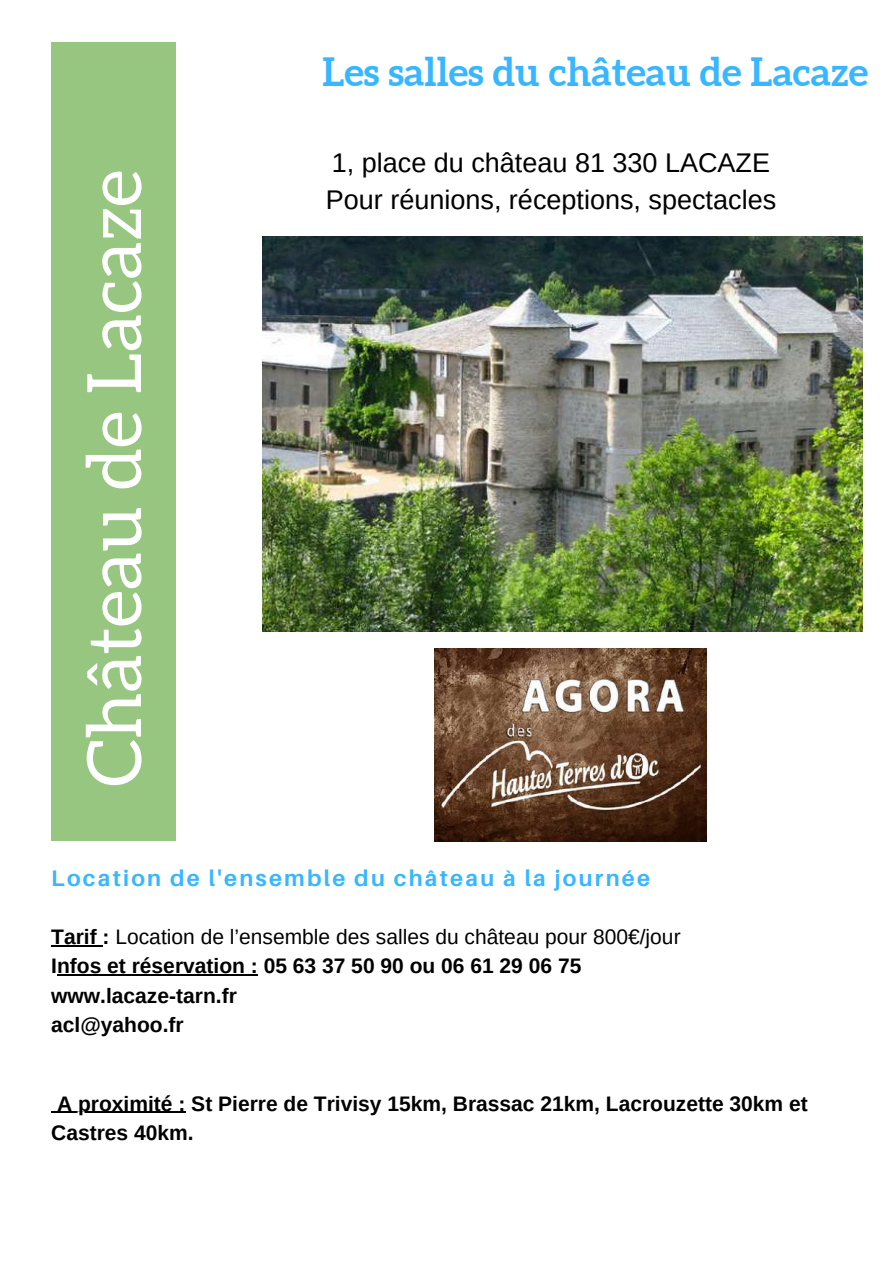
<style>
.page{position:relative;width:894px;height:1264px;background:#fff}
.page>*{position:absolute;margin:0;border:0;box-sizing:border-box;transform-origin:0 0}
.t1{font:75px "Aleo";color:#fff}
.t2{font:700 39px "Aleo";color:#38b6ff}
.t3{font:27px/37.2px "Arimo";color:#000}
.t4{font:700 22.5px "Aileron";letter-spacing:.1em;color:#38b6ff}
.t5{font:700 21px/29.2px "Arimo";color:#000}
.s1{font-weight:400}
</style>
<div class="page">
<div style="left:51px;top:42px;width:124px;height:798px;background:#96c67f"></div>
<img style="left:262px;top:237px;width:600px;height:394px">
<img style="left:434px;top:648px;width:272px;height:193px">
<hr style="left:51px;top:945px;width:52px;height:1px;background:#000">
<hr style="left:57px;top:974px;width:201px;height:1px;background:#000">
<hr style="left:57px;top:1111px;width:128px;height:1px;background:#000">
<h1 class="t1" style="left:72px;top:786px;width:618px;rotate:-90deg">Château de Lacaze</h1>
<h2 class="t2" style="left:322px;top:50px;width:547px">Les salles du château de Lacaze</h2>
<p class="t3" style="left:326px;top:144px;width:451px">1, place du château 81 330 LACAZE<br>Pour réunions, réceptions, spectacles</p>
<p class="t4" style="left:51px;top:864px;width:600px">Location de l'ensemble du château à la journée</p>
<p class="t5" style="left:51px;top:922px;width:630px">Tarif : <span class="s1">Location de l’ensemble des salles du château pour 800€/jour </span>Infos et réservation : 05 63 37 50 90 ou 06 61 29 06 75 www.lacaze-tarn.fr<br>acl@yahoo.fr</p>
<p class="t5" style="left:51px;top:1088px;width:757px">A proximité : St Pierre de Trivisy 15km, Brassac 21km, Lacrouzette 30km et<br>Castres 40km.</p>
</div>
